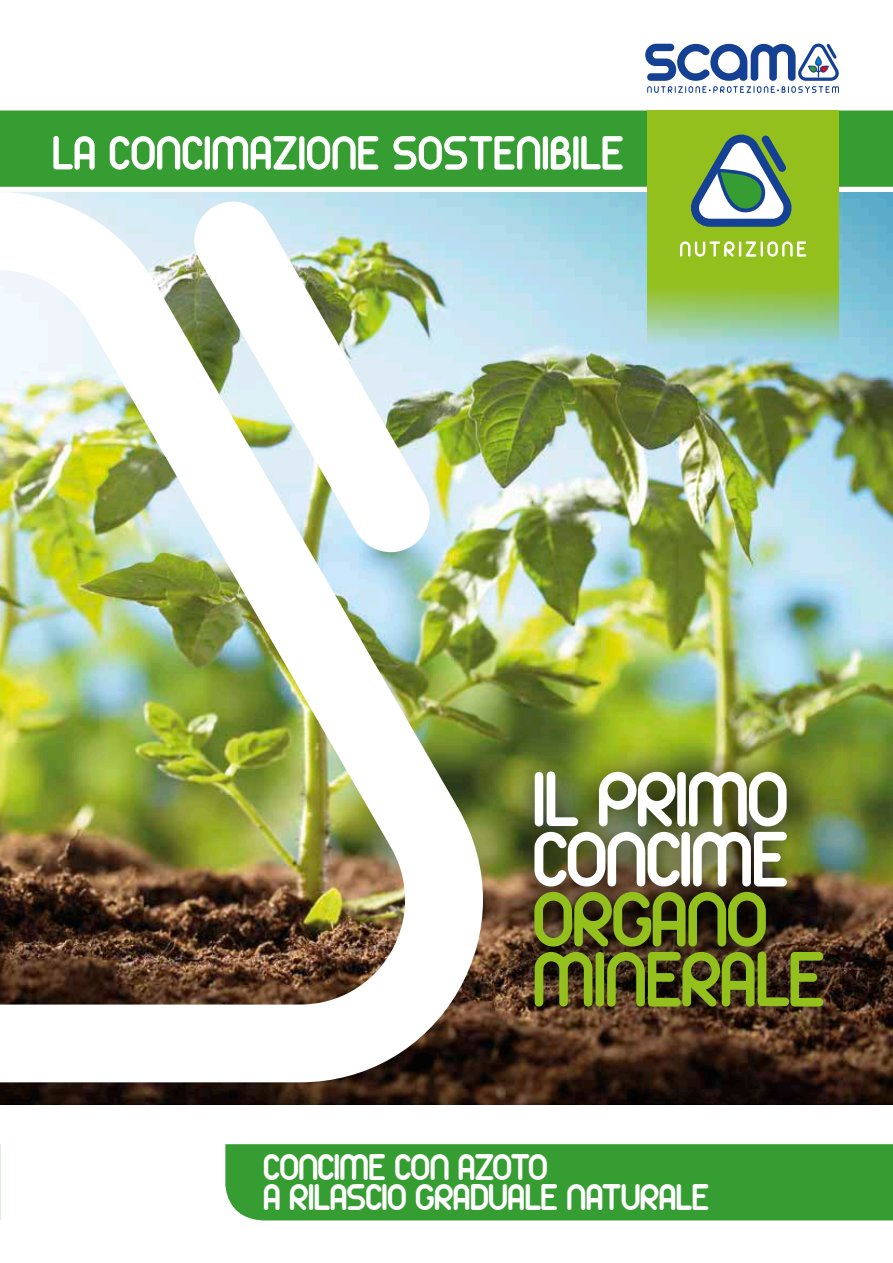
<style>
.page{position:relative;width:893px;height:1263px;background:#fff}
.page>*{position:absolute;margin:0;border:0;box-sizing:border-box;transform-origin:0 0}
.t1{font:300 85.5px/60px "z Arista";letter-spacing:-.005em;color:#fff}
.t2{font:300 85.5px/60px "z Arista";letter-spacing:-.005em;color:#94c01e}
.t3{font:300 52.5px "z Arista";letter-spacing:.015em;color:#fff}
.t4{font:300 40.5px/30px "z Arista";color:#fff}
</style>
<div class="page">
<div style="left:0;top:111px;width:893px;height:76px;background:#359d31"></div>
<div style="left:225px;top:1144px;width:668px;height:76px;background:#359d31"></div>
<img style="left:0;top:192px;width:893px;height:912px">
<img style="left:0;top:192px;width:491px;height:890px">
<img style="left:189px;top:196px;width:246px;height:356px">
<svg style="left:645px;top:44px;width:194px;height:49px"></svg>
<svg style="left:647px;top:111px;width:192px;height:250px;fill:#94c01e"></svg>
<svg style="left:680px;top:241px;width:126px;height:16px"></svg>
<svg style="left:690px;top:135px;width:102px;height:92px"></svg>
<img style="left:507px;top:745px;width:342px;height:289px">
<svg style="left:0;top:1144px;width:1px;height:76px"></svg>
<p class="t3" style="left:52px;top:125px;width:572px">LA CONCIMAZIONE SOSTENIBILE</p>
<h1 class="t1" style="left:533px;top:767px;width:256px">IL PRIMO<br>CONCIME</h1>
<h1 class="t2" style="left:533px;top:887px;width:293px">ORGANO<br>MINERALE</h1>
<p class="t4" style="left:264px;top:1151px;width:447px">CONCIME CON AZOTO<br>A RILASCIO GRADUALE NATURALE</p>
</div>
